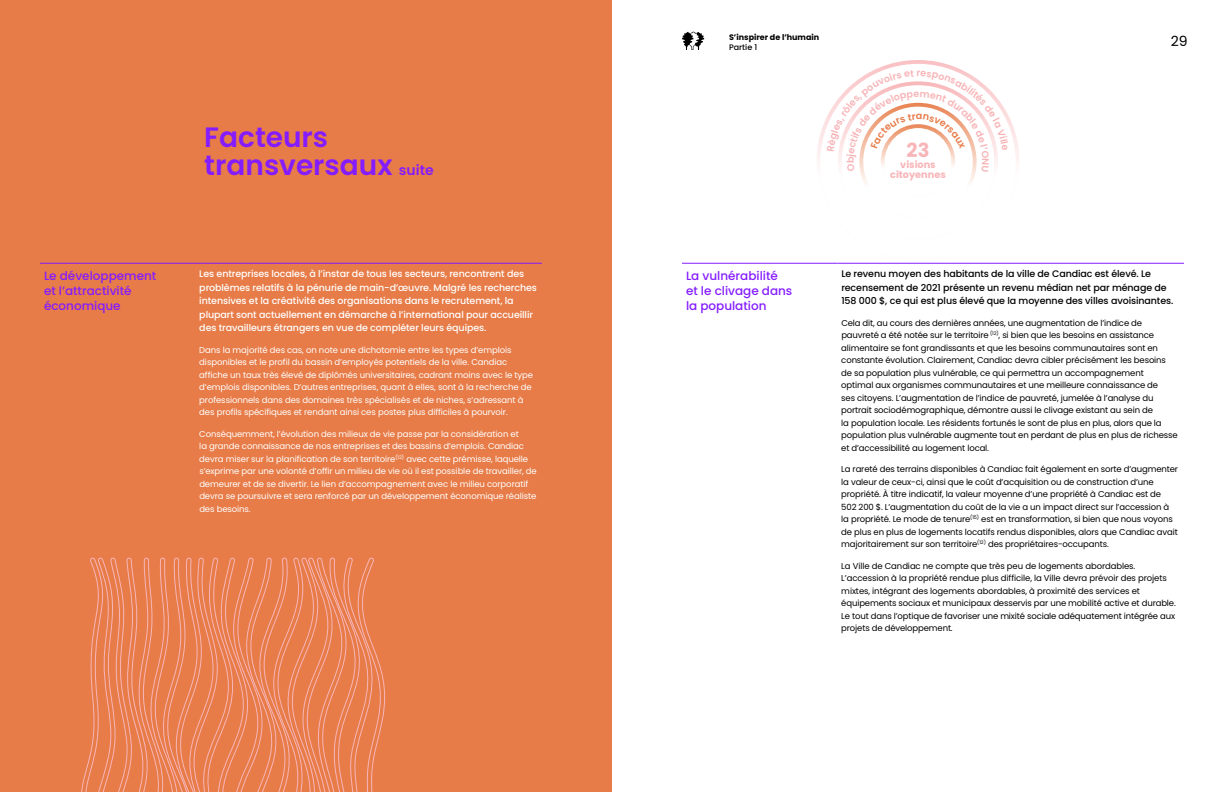
<style>
.page{position:relative;width:1224px;height:792px;background:#fff}
.page>*{position:absolute;margin:0;border:0;box-sizing:border-box;transform-origin:0 0}
.t1{font:600 28px/28.2px "Poppins";color:#841cff}
.t2{font:700 19.4px "Poppins";color:#f8b5b8}
.t3{font:14px "Poppins";color:#000}
.t4{font:500 12px/15px "Poppins";color:#841cff}
.t5{font:700 9.7px/10.2px "Poppins";color:#f8b5b8;text-align:center}
.t6{font:500 9.5px/13.5px "Poppins";letter-spacing:-.01em;color:#fff}
.t7{font:500 9.5px/13.5px "Poppins";letter-spacing:-.01em;color:#000}
.t8{font:8.5px/12.5px "Poppins";letter-spacing:-.015em;color:#000}
.t9{font:8.5px/12.5px "Poppins";letter-spacing:-.01em;color:#fff}
.t10{font:700 8px "Poppins";color:#000}
.t11{font:500 8px "Poppins";color:#000}
.s1{font-size:14px}
</style>
<div class="page">
<svg style="left:682px;top:32px;width:22px;height:18px"></svg>
<div style="left:0;top:0;width:612px;height:792px;background:#e77c48"></div>
<hr style="left:682px;top:263px;width:155px;height:1px;background:#841cff">
<hr style="left:837px;top:263px;width:347px;height:1px;background:#841cff">
<hr style="left:40px;top:263px;width:155px;height:1px;background:#841cff">
<hr style="left:195px;top:263px;width:347px;height:1px;background:#841cff">
<svg style="left:81px;top:557px;width:304px;height:235px"></svg>
<svg style="left:817px;top:60px;width:202px;height:203px"></svg>
<svg style="left:827px;top:70px;width:181px;height:171px"></svg>
<h1 class="t1" style="left:204px;top:123px;width:231px">Facteurs transversaux <span class="s1">suite</span></h1>
<h3 class="t4" style="left:44px;top:268px;width:114px">Le développement et l’attractivité économique</h3>
<p class="t6" style="left:199px;top:267px;width:339px">Les entreprises locales, à l’instar de tous les secteurs, rencontrent des problèmes relatifs à la pénurie de main-d’œuvre. Malgré les recherches intensives et la créativité des organisations dans le recrutement, la plupart sont actuellement en démarche à l’international pour accueillir des travailleurs étrangers en vue de compléter leurs équipes.</p>
<p class="t9" style="left:199px;top:344px;width:335px">Dans la majorité des cas, on note une dichotomie entre les types d’emplois disponibles et le profil du bassin d’employés potentiels de la ville. Candiac affiche un taux très élevé de diplômés universitaires, cadrant moins avec le type d’emplois disponibles. D’autres entreprises, quant à elles, sont à la recherche de professionnels dans des domaines très spécialisés et de niches, s’adressant à des profils spécifiques et rendant ainsi ces postes plus difficiles à pourvoir.</p>
<p class="t9" style="left:199px;top:428px;width:339px">Conséquemment, l’évolution des milieux de vie passe par la considération et<br>la grande connaissance de nos entreprises et des bassins d’emplois. Candiac devra miser sur la planification de son territoire<sup>(12)</sup> avec cette prémisse, laquelle s’exprime par une volonté d’offir un milieu de vie où il est possible de travailler, de demeurer et de se divertir. Le lien d’accompagnement avec le milieu corporatif devra se poursuivre et sera renforcé par un développement économique réaliste des besoins.</p>
<p class="t10" style="left:729px;top:33px;width:92px">S’inspirer de l’humain</p>
<p class="t11" style="left:729px;top:43px;width:30px">Partie 1</p>
<h2 class="t2" style="left:907px;top:139px;width:24px">23</h2>
<p class="t5" style="left:890px;top:160px;width:57px">visions citoyennes</p>
<h3 class="t3" style="left:1171px;top:33px;width:18px">29</h3>
<h3 class="t4" style="left:686px;top:268px;width:108px">La vulnérabilité et le clivage dans la population</h3>
<p class="t7" style="left:841px;top:267px;width:334px">Le revenu moyen des habitants de la ville de Candiac est élevé. Le recensement de 2021 présente un revenu médian net par ménage de<br>158 000 $, ce qui est plus élevé que la moyenne des villes avoisinantes.</p>
<p class="t8" style="left:841px;top:317px;width:338px">Cela dit, au cours des dernières années, une augmentation de l’indice de pauvreté a été notée sur le territoire <sup>(12)</sup>, si bien que les besoins en assistance alimentaire se font grandissants et que les besoins communautaires sont en constante évolution. Clairement, Candiac devra cibler précisément les besoins de sa population plus vulnérable, ce qui permettra un accompagnement optimal aux organismes communautaires et une meilleure connaissance de<br>ses citoyens. L’augmentation de l’indice de pauvreté, jumelée à l’analyse du portrait sociodémographique, démontre aussi le clivage existant au sein de<br>la population locale. Les résidents fortunés le sont de plus en plus, alors que la population plus vulnérable augmente tout en perdant de plus en plus de richesse et d’accessibilité au logement local.</p>
<p class="t8" style="left:841px;top:463px;width:338px">La rareté des terrains disponibles à Candiac fait également en sorte d’augmenter la valeur de ceux-ci, ainsi que le coût d’acquisition ou de construction d’une propriété. À titre indicatif, la valeur moyenne d’une propriété à Candiac est de 502 200 $. L’augmentation du coût de la vie a un impact direct sur l’accession à la propriété. Le mode de tenure<sup>(15)</sup> est en transformation, si bien que nous voyons de plus en plus de logements locatifs rendus disponibles, alors que Candiac avait majoritairement sur son territoire<sup>(12)</sup> des propriétaires-occupants.</p>
<p class="t8" style="left:841px;top:560px;width:336px">La Ville de Candiac ne compte que très peu de logements abordables.<br>L’accession à la propriété rendue plus difficile, la Ville devra prévoir des projets mixtes, intégrant des logements abordables, à proximité des services et équipements sociaux et municipaux desservis par une mobilité active et durable.<br>Le tout dans l’optique de favoriser une mixité sociale adéquatement intégrée aux projets de développement.</p>
</div>
